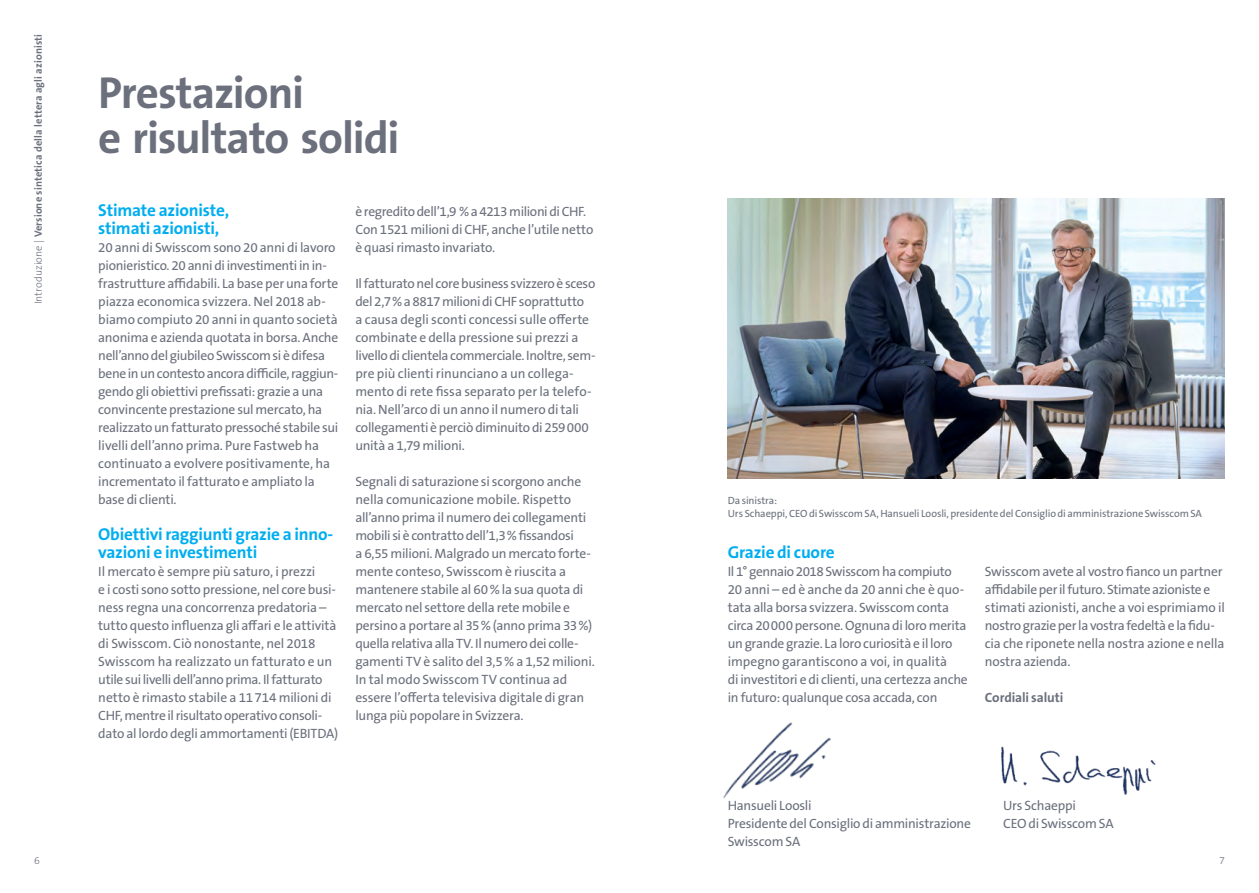
<style>
.page{position:relative;width:1259px;height:893px;background:#fff}
.page>*{position:absolute;margin:0;border:0;box-sizing:border-box;transform-origin:0 0}
.t1{font:700 45px/45px "The Sans B W7";letter-spacing:-.025em;color:#6b707c}
.t2{font:700 17.25px/18px "The Sans B W7";letter-spacing:-.01em;color:#00aeef}
.t3{font:13.5px/18px "The Sans B W5 Plain";letter-spacing:-.015em;color:#6b707c}
.t4{font:700 13.5px "The Sans B W7";letter-spacing:-.01em;color:#6b707c}
.t5{font:10.5px/13.2px "The Sans B W5 Plain";letter-spacing:-.01em;color:#6b707c}
.t6{font:700 10.5px "The Sans B W7";letter-spacing:.01em;color:#6b707c}
.t7{font:300 10.5px "The Sans B W3";color:#6b707c}
.s1{font-family:"The Sans B W3";font-weight:300}
</style>
<div class="page">
<img style="left:722px;top:722px;width:109px;height:76px">
<img style="left:1001px;top:746px;width:155px;height:49px">
<img style="left:728px;top:198px;width:497px;height:280px">
<p class="t6" style="left:31px;top:304px;width:272px;rotate:-90deg"><span class="s1">Introduzione |</span> Versione sintetica della lettera agli azionisti</p>
<h1 class="t1" style="left:98px;top:71px;width:303px">Prestazioni<br>e risultato solidi</h1>
<p class="t2" style="left:98px;top:201px;width:133px">Stimate azioniste, stimati azionisti,</p>
<p class="t3" style="left:98px;top:239px;width:242px">20 anni di Swisscom sono 20 anni di lavoro pionieristico. 20 anni di investimenti in in&shy;frastrutture affidabili. La base per una forte piazza economica svizzera. Nel 2018 ab&shy;biamo compiuto 20 anni in quanto società anonima e azienda quotata in borsa. Anche nell’anno del giubileo Swisscom si è difesa bene in un contesto ancora difficile, raggiun&shy;gendo gli obiettivi prefissati: grazie a una convincente prestazione sul mercato, ha realizzato un fatturato pressoché stabile sui livelli dell’anno prima. Pure Fastweb ha continuato a evolvere positivamente, ha incrementato il fatturato e ampliato la base di clienti.</p>
<p class="t2" style="left:98px;top:525px;width:236px">Obiettivi raggiunti grazie a inno&shy;vazioni e investimenti</p>
<p class="t3" style="left:98px;top:563px;width:241px">Il mercato è sempre più saturo, i prezzi<br>e i costi sono sotto pressione, nel core busi&shy;ness regna una concorrenza predatoria – tutto questo influenza gli affari e le attività di Swisscom. Ciò nonostante, nel 2018<br>Swisscom ha realizzato un fatturato e un utile sui livelli dell’anno prima. Il fatturato netto è rimasto stabile a 11714 milioni di CHF, mentre il risultato operativo consoli&shy;dato al lordo degli ammortamenti (EBITDA)</p>
<p class="t3" style="left:355px;top:202px;width:239px">è regredito dell’1,9 % a 4213 milioni di CHF.<br>Con 1521 milioni di CHF, anche l’utile netto è quasi rimasto invariato.</p>
<p class="t3" style="left:355px;top:274px;width:241px">Il fatturato nel core business svizzero è sceso del 2,7% a 8817 milioni di CHF soprattutto<br>a causa degli sconti concessi sulle offerte combinate e della pressione sui prezzi a livello di clientela commerciale. Inoltre, sem&shy;pre più clienti rinunciano a un collega&shy;mento di rete fissa separato per la telefo&shy;nia. Nell’arco di un anno il numero di tali collegamenti è perciò diminuito di 259000 unità a 1,79 milioni.</p>
<p class="t3" style="left:355px;top:472px;width:241px">Segnali di saturazione si scorgono anche nella comunicazione mobile. Rispetto all’anno prima il numero dei collegamenti mobili si è contratto dell’1,3% fissandosi<br>a 6,55 milioni. Malgrado un mercato forte&shy;mente conteso, Swisscom è riuscita a mantenere stabile al 60% la sua quota di mercato nel settore della rete mobile e persino a portare al 35% (anno prima 33%) quella relativa alla TV. Il numero dei colle&shy;gamenti TV è salito del 3,5% a 1,52 milioni.<br>In tal modo Swisscom TV continua ad essere l’offerta televisiva digitale di gran lunga più popolare in Svizzera.</p>
<p class="t5" style="left:728px;top:494px;width:476px">Da sinistra:<br>Urs Schaeppi, CEO di Swisscom SA, Hansueli Loosli, presidente del Consiglio di amministrazione Swisscom SA</p>
<p class="t2" style="left:728px;top:543px;width:108px">Grazie di cuore</p>
<p class="t3" style="left:728px;top:563px;width:241px">Il 1° gennaio 2018 Swisscom ha compiuto 20 anni – ed è anche da 20 anni che è quo&shy;tata alla borsa svizzera. Swisscom conta circa 20000 persone. Ognuna di loro merita un grande grazie. La loro curiosità e il loro impegno garantiscono a voi, in qualità<br>di investitori e di clienti, una certezza anche in futuro: qualunque cosa accada, con</p>
<p class="t3" style="left:985px;top:562px;width:242px">Swisscom avete al vostro fianco un partner affidabile per il futuro. Stimate azioniste e stimati azionisti, anche a voi esprimiamo il nostro grazie per la vostra fedeltà e la fidu&shy;cia che riponete nella nostra azione e nella nostra azienda.</p>
<p class="t4" style="left:985px;top:689px;width:80px">Cordiali saluti</p>
<p class="t3" style="left:728px;top:796px;width:245px">Hansueli Loosli<br>Presidente del Consiglio di amministrazione<br>Swisscom SA</p>
<p class="t3" style="left:1003px;top:797px;width:112px">Urs Schaeppi<br>CEO di Swisscom SA</p>
<p class="t7" style="left:34px;top:854px;width:7px">6</p>
<p class="t7" style="left:1219px;top:854px;width:7px">7</p>
</div>
